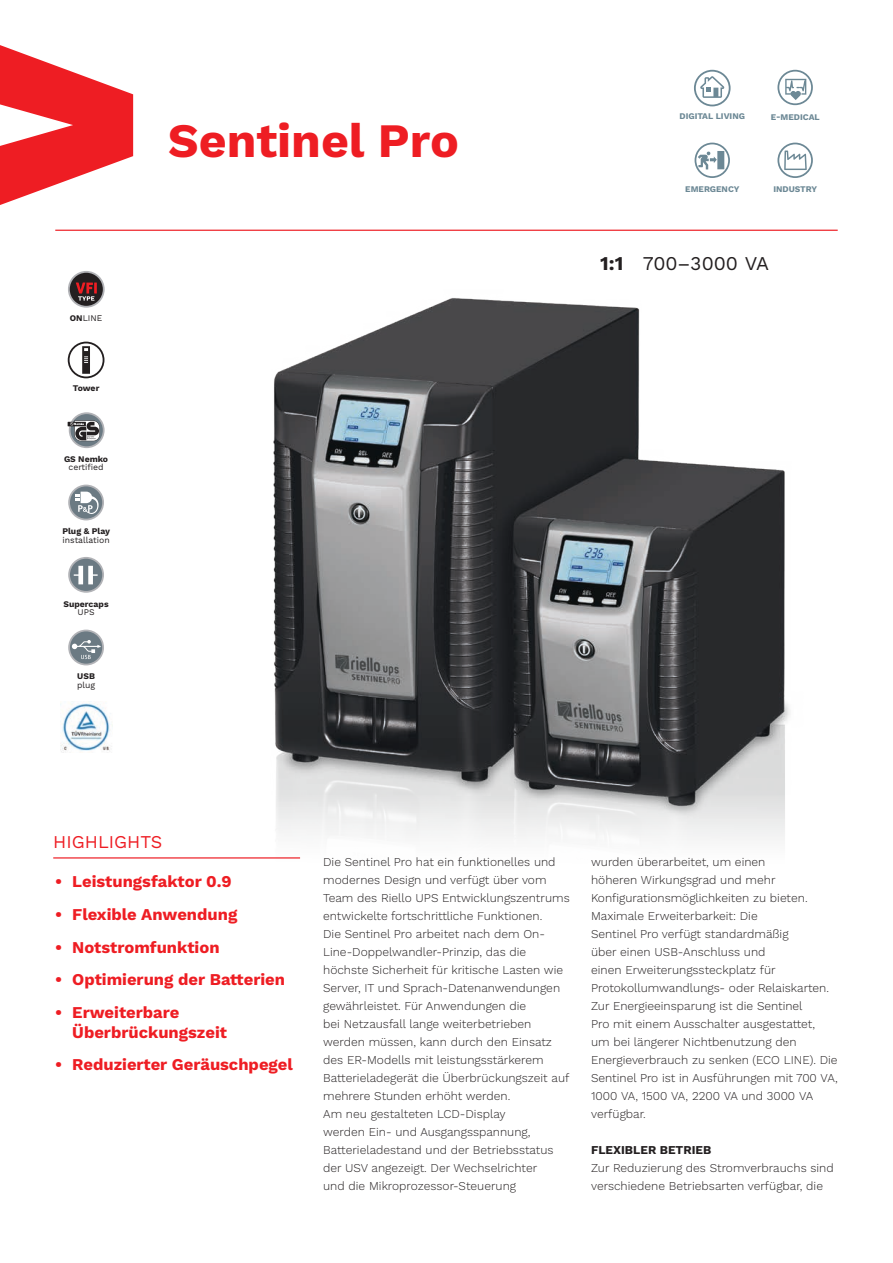
<style>
.page{position:relative;width:893px;height:1263px;background:#fff}
.page>*{position:absolute;margin:0;border:0;box-sizing:border-box;transform-origin:0 0}
.t1{font:700 48px "Work Sans";color:#ee1d23}
.t2{font:19.5px "Work Sans";color:#231f20}
.t3{font:18px "Work Sans";color:#ee1d23}
.t4{font:700 16.5px/19.8px "Work Sans";color:#ee1d23}
.t5{font:300 12px/18px "Work Sans";color:#231f20}
.t6{font:700 12px "Work Sans";color:#231f20}
.t7{font:700 8.7px "Work Sans";color:#6c8895}
.t8{font:8.7px "Work Sans";color:#231f20}
.t9{font:700 8.7px "Work Sans";color:#231f20}
.s1{font-weight:700}
</style>
<div class="page">
<svg style="left:0;top:45px;width:133px;height:160px"></svg>
<hr style="left:55px;top:230px;width:783px;height:1px;background:#ee1d23">
<hr style="left:53px;top:857px;width:247px;height:1px;background:#ee1d23">
<img style="left:237px;top:298px;width:553px;height:561px">
<svg style="left:694px;top:70px;width:37px;height:36px"></svg>
<div style="left:696px;top:72px;width:33px;height:33px;background:#fff;border-radius:50%"></div>
<svg style="left:700px;top:76px;width:24px;height:22px"></svg>
<svg style="left:777px;top:70px;width:36px;height:35px"></svg>
<svg style="left:779px;top:72px;width:32px;height:31px"></svg>
<svg style="left:785px;top:79px;width:21px;height:21px"></svg>
<svg style="left:695px;top:143px;width:35px;height:35px"></svg>
<svg style="left:696px;top:144px;width:32px;height:32px"></svg>
<svg style="left:698px;top:151px;width:26px;height:18px"></svg>
<svg style="left:777px;top:143px;width:36px;height:35px"></svg>
<div style="left:779px;top:144px;width:32px;height:32px;background:#fff;border-radius:50%"></div>
<svg style="left:784px;top:151px;width:23px;height:19px"></svg>
<svg style="left:68px;top:271px;width:37px;height:37px"></svg>
<div style="left:70px;top:273px;width:33px;height:33px;background:#231f20;border-radius:50%"></div>
<svg style="left:76px;top:282px;width:21px;height:19px"></svg>
<svg style="left:68px;top:342px;width:36px;height:36px"></svg>
<svg style="left:69px;top:412px;width:36px;height:36px"></svg>
<div style="left:71px;top:414px;width:32px;height:32px;background:#6b7a83;border-radius:50%"></div>
<hr style="left:68px;top:422px;width:18px;height:4px;background:#231f20">
<svg style="left:70px;top:420px;width:30px;height:21px"></svg>
<svg style="left:68px;top:485px;width:36px;height:35px"></svg>
<div style="left:70px;top:486px;width:32px;height:33px;background:#6b7a83;border-radius:50%"></div>
<svg style="left:76px;top:492px;width:23px;height:22px"></svg>
<svg style="left:68px;top:557px;width:36px;height:36px"></svg>
<div style="left:70px;top:559px;width:32px;height:32px;background:#6b7a83;border-radius:50%"></div>
<svg style="left:74px;top:566px;width:24px;height:18px"></svg>
<svg style="left:68px;top:630px;width:36px;height:35px"></svg>
<div style="left:70px;top:631px;width:32px;height:33px;background:#6b7a83;border-radius:50%"></div>
<svg style="left:72px;top:640px;width:29px;height:19px"></svg>
<img style="left:60px;top:703px;width:50px;height:49px">
<h1 class="t1" style="left:168px;top:113px;width:293px">Sentinel Pro</h1>
<p class="t8" style="left:70px;top:312px;width:34px"><span class="s1">ON</span>LINE</p>
<p class="t9" style="left:73px;top:383px;width:28px">Tower</p>
<p class="t9" style="left:64px;top:454px;width:46px">GS Nemko</p>
<p class="t8" style="left:68px;top:462px;width:37px">certified</p>
<p class="t9" style="left:62px;top:526px;width:49px">Plug &amp; Play</p>
<p class="t8" style="left:62px;top:534px;width:49px">installation</p>
<p class="t9" style="left:64px;top:598px;width:47px">Supercaps</p>
<p class="t8" style="left:78px;top:607px;width:19px">UPS</p>
<p class="t9" style="left:77px;top:671px;width:19px">USB</p>
<p class="t8" style="left:77px;top:679px;width:20px">plug</p>
<h3 class="t3" style="left:53px;top:831px;width:110px">HIGHLIGHTS</h3>
<p class="t7" style="left:679px;top:111px;width:67px">DIGITAL LIVING</p>
<p class="t7" style="left:771px;top:112px;width:50px">E-MEDICAL</p>
<p class="t7" style="left:685px;top:184px;width:56px">EMERGENCY</p>
<p class="t7" style="left:773px;top:184px;width:45px">INDUSTRY</p>
<h2 class="t2" style="left:600px;top:252px;width:170px"><span class="s1">1:1</span> 700–3000 VA</h2>
<h3 class="t4" style="left:55px;top:873px;width:178px">• Leistungsfaktor 0.9</h3>
<h3 class="t4" style="left:55px;top:905px;width:184px">• Flexible Anwendung</h3>
<h3 class="t4" style="left:55px;top:938px;width:166px">• Notstromfunktion</h3>
<h3 class="t4" style="left:55px;top:970px;width:231px">• Optimierung der Batterien</h3>
<h3 class="t4" style="left:72px;top:1003px;width:156px;text-indent:-17px">• Erweiterbare<br>Überbrückungszeit</h3>
<h3 class="t4" style="left:55px;top:1055px;width:239px">• Reduzierter Geräuschpegel</h3>
<p class="t5" style="left:323px;top:853px;width:248px">Die Sentinel Pro hat ein funktionelles und modernes Design und verfügt über vom Team des Riello UPS Entwicklungszentrums entwickelte fortschrittliche Funktionen.<br>Die Sentinel Pro arbeitet nach dem On-Line-Doppelwandler-Prinzip, das die höchste Sicherheit für kritische Lasten wie Server, IT und Sprach-Datenanwendungen gewährleistet. Für Anwendungen die<br>bei Netzausfall lange weiterbetrieben werden müssen, kann durch den Einsatz des ER-Modells mit leistungsstärkerem Batterieladegerät die Überbrückungszeit auf mehrere Stunden erhöht werden.<br>Am neu gestalteten LCD-Display<br>werden Ein- und Ausgangsspannung, Batterieladestand und der Betriebsstatus der USV angezeigt. Der Wechselrichter<br>und die Mikroprozessor-Steuerung</p>
<p class="t5" style="left:591px;top:853px;width:248px">wurden überarbeitet, um einen<br>höheren Wirkungsgrad und mehr Konfigurationsmöglichkeiten zu bieten.<br>Maximale Erweiterbarkeit: Die<br>Sentinel Pro verfügt standardmäßig<br>über einen USB-Anschluss und<br>einen Erweiterungssteckplatz für Protokollumwandlungs- oder Relaiskarten.<br>Zur Energieeinsparung ist die Sentinel<br>Pro mit einem Ausschalter ausgestattet,<br>um bei längerer Nichtbenutzung den Energieverbrauch zu senken (ECO LINE). Die Sentinel Pro ist in Ausführungen mit 700 VA, 1000 VA, 1500 VA, 2200 VA und 3000 VA verfügbar.</p>
<p class="t6" style="left:591px;top:1143px;width:122px">FLEXIBLER BETRIEB</p>
<p class="t5" style="left:591px;top:1159px;width:244px">Zur Reduzierung des Stromverbrauchs sind verschiedene Betriebsarten verfügbar, die</p>
</div>
